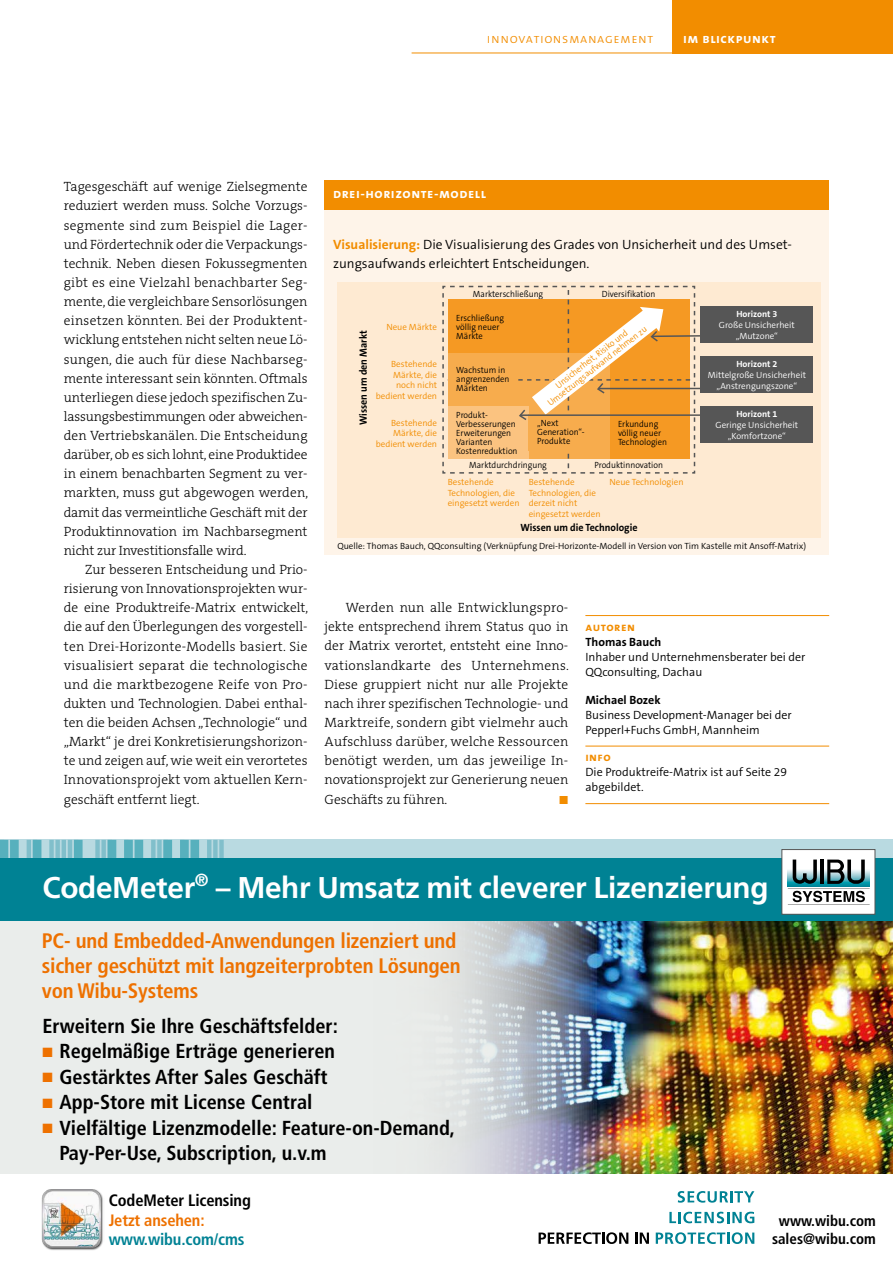
<style>
.page{position:relative;width:893px;height:1263px;background:#fff}
.page>*{position:absolute;margin:0;border:0;box-sizing:border-box;transform-origin:0 0}
.t1{font:700 30px "Frutiger LT";letter-spacing:-.01em;color:#fff}
.t2{font:700 condensed 21px/25.2px "Frutiger LT";letter-spacing:-.01em;color:#ee7100}
.t3{font:700 condensed 20.25px/25.5px "Frutiger LT";color:#000}
.t4{font:700 condensed 16.5px "Frutiger LT";letter-spacing:-.01em;color:#000}
.t5{font:700 condensed 16.5px "Frutiger LT";letter-spacing:-.01em;color:#008294}
.t6{font:700 condensed 16.5px "Frutiger LT";letter-spacing:-.01em;color:#ee7100}
.t7{font:700 condensed 15px/18px "Frutiger LT";color:#000;text-align:center}
.t8{font:300 13.5px/19.2px "The Serif B W3";color:#000;text-align:justify}
.t9{font:300 13.5px/19.2px "The Sans B W4";color:#000}
.t10{font:13.5px "The Sans Bold Caps";letter-spacing:.04em;color:#fff}
.t11{font:13.5px "The Sans Light Caps";letter-spacing:.04em;color:#f28d00}
.t12{font:300 12px/15px "The Sans B W4";color:#000}
.t13{font:700 12px "The Sans B W7";color:#000}
.t14{font:12px "The Sans Bold Caps";letter-spacing:.04em;color:#f28d00}
.t15{font:700 10.5px "The Sans B W7";color:#000;scale:.95 1}
.t16{font:300 9px/9px "The Sans B W4";color:#000;scale:.95 1}
.t17{font:300 9px/10.5px "The Sans B W4";color:#f28d00;text-align:right}
.t18{font:300 9px "The Sans B W4";color:#000}
.t19{font:300 9px/10.8px "The Sans B W4";color:#fff;text-align:center}
.t20{font:300 9px/9px "The Sans B W4";color:#f28d00;text-align:center;scale:.95 1}
.t21{font:700 9px "The Sans B W7";color:#fff}
.s1{font-family:"The Sans B W7";font-weight:700;color:#f28d00}
.s2{color:#ee7100}
</style>
<div class="page">
<div style="left:672px;top:0;width:221px;height:53px;background:#f28d00"></div>
<hr style="left:412px;top:53px;width:260px;height:1px;background:#f28d00">
<img style="left:596px;top:920px;width:297px;height:254px">
<svg style="left:0;top:920px;width:596px;height:254px;background:#d9dee0"></svg>
<div style="left:0;top:840px;width:893px;height:80px;background:#008294"></div>
<div style="left:0;top:840px;width:893px;height:18px;background:#b9dae1"></div>
<div style="left:219px;top:840px;width:5px;height:18px;background:#81bfcb"></div>
<div style="left:213px;top:840px;width:5px;height:18px;background:#81bfcb"></div>
<hr style="left:207px;top:840px;width:4px;height:18px;background:#81bfcb">
<div style="left:782px;top:850px;width:93px;height:64px;background:#fff"></div>
<svg style="left:793px;top:891px;width:72px;height:11px"></svg>
<hr style="left:788px;top:888px;width:82px;height:1px;background:#000">
<hr style="left:788px;top:904px;width:82px;height:1px;background:#000">
<svg style="left:788px;top:868px;width:82px;height:18px"></svg>
<svg style="left:793px;top:859px;width:24px;height:25px"></svg>
<hr style="left:820px;top:859px;width:4px;height:25px;background:#000">
<svg style="left:827px;top:859px;width:38px;height:25px"></svg>
<div style="left:782px;top:849px;width:93px;height:65px;border:1px solid #565656"></div>
<svg style="left:539px;top:1232px;width:89px;height:12px"></svg>
<svg style="left:635px;top:1232px;width:14px;height:12px"></svg>
<svg style="left:656px;top:1232px;width:98px;height:12px"></svg>
<svg style="left:669px;top:1212px;width:85px;height:11px"></svg>
<svg style="left:678px;top:1191px;width:76px;height:11px"></svg>
<img style="left:41px;top:1189px;width:62px;height:61px">
<svg style="left:0;top:840px;width:199px;height:18px"></svg>
<hr style="left:585px;top:615px;width:244px;height:1px;background:#f28d00">
<hr style="left:585px;top:746px;width:244px;height:1px;background:#f28d00">
<hr style="left:585px;top:803px;width:244px;height:1px;background:#f28d00">
<div style="left:325px;top:181px;width:504px;height:374px;background:#fef4e9"></div>
<div style="left:325px;top:180px;width:504px;height:29px;background:#f28d00"></div>
<div style="left:337px;top:282px;width:484px;height:255px;background:#feead2"></div>
<div style="left:700px;top:306px;width:113px;height:37px;background:#565656"></div>
<div style="left:700px;top:356px;width:113px;height:37px;background:#565656"></div>
<div style="left:700px;top:406px;width:113px;height:37px;background:#565656"></div>
<svg style="left:442px;top:286px;width:258px;height:188px;background:#f0b162"></svg>
<p class="t11" style="left:487px;top:27px;width:168px">innovationsmanagement</p>
<p class="t10" style="left:683px;top:27px;width:94px">im blickpunkt</p>
<p class="t8" style="left:64px;top:177px;width:246px">Tagesgeschäft auf wenige Zielsegmente reduziert werden muss. Solche Vorzugs&shy;segmente sind zum Beispiel die Lager&shy;und Fördertechnik oder die Verpackungs&shy;technik. Neben diesen Fokussegmenten gibt es eine Vielzahl benachbarter Seg&shy;mente, die vergleichbare Sensorlösungen einsetzen könnten. Bei der Produktent&shy;wicklung entstehen nicht selten neue Lö&shy;sungen, die auch für diese Nachbarseg&shy;mente interessant sein könnten. Oftmals unterliegen diese jedoch spezifischen Zu&shy;lassungsbestimmungen oder abweichen&shy;den Vertriebskanälen. Die Entscheidung darüber, ob es sich lohnt, eine Produktidee in einem benachbarten Segment zu ver&shy;markten, muss gut abgewogen werden, damit das vermeintliche Geschäft mit der Produktinnovation im Nachbarsegment nicht zur Investitionsfalle wird.</p>
<p class="t8" style="left:64px;top:560px;width:246px;text-indent:21px">Zur besseren Entscheidung und Prio&shy;risierung von Innovationsprojekten wur&shy;de eine Produktreife-Matrix entwickelt, die auf den Überlegungen des vorgestell&shy;ten Drei-Horizonte-Modells basiert. Sie visualisiert separat die technologische und die marktbezogene Reife von Pro&shy;dukten und Technologien. Dabei enthal&shy;ten die beiden Achsen „Technologie“ und „Markt“ je drei Konkretisierungshorizon&shy;te und zeigen auf, wie weit ein verortetes Innovationsprojekt vom aktuellen Kern&shy;geschäft entfernt liegt.</p>
<p class="t10" style="left:333px;top:182px;width:154px">drei-horizonte-modell</p>
<p class="t9" style="left:333px;top:235px;width:460px"><span class="s1">Visualisierung:</span> Die Visualisierung des Grades von Unsicherheit und des Umset&shy;zungsaufwands erleichtert Entscheidungen.</p>
<p class="t15" style="left:356px;top:425px;width:101px;rotate:-90deg">Wissen um den Markt</p>
<p class="t17" style="left:386px;top:321px;width:52px">Neue Märkte</p>
<p class="t17" style="left:376px;top:359px;width:63px">Bestehende<br>Märkte, die noch nicht bedient werden</p>
<p class="t17" style="left:376px;top:417px;width:63px">Bestehende<br>Märkte, die bedient werden</p>
<p class="t16" style="left:473px;top:289px;width:75px">Markterschließung</p>
<p class="t16" style="left:602px;top:289px;width:58px">Diversifikation</p>
<p class="t16" style="left:456px;top:313px;width:52px">Erschließung völlig neuer<br>Märkte</p>
<p class="t16" style="left:456px;top:366px;width:57px">Wachstum in angrenzenden<br>Märkten</p>
<p class="t16" style="left:456px;top:410px;width:66px">Produkt-<br>Verbesserungen<br>Erweiterungen<br>Varianten<br>Kostenreduktion</p>
<p class="t20" style="left:540px;top:393px;width:131px;rotate:-38deg">Unsicherheit, Risiko und<br>Umsetzungsaufwand nehmen zu</p>
<p class="t16" style="left:537px;top:418px;width:52px">„Next<br>Generation“-<br>Produkte</p>
<p class="t16" style="left:618px;top:419px;width:53px">Erkundung völlig neuer<br>Technologien</p>
<p class="t16" style="left:469px;top:460px;width:83px">Marktdurchdringung</p>
<p class="t16" style="left:594px;top:460px;width:74px">Produktinnovation</p>
<p class="t21" style="left:736px;top:308px;width:43px">Horizont 3</p>
<p class="t19" style="left:719px;top:319px;width:77px">Große Unsicherheit „Mutzone“</p>
<p class="t21" style="left:736px;top:358px;width:43px">Horizont 2</p>
<p class="t19" style="left:708px;top:369px;width:100px">Mittelgroße Unsicherheit „Anstrengungszone“</p>
<p class="t21" style="left:736px;top:408px;width:43px">Horizont 1</p>
<p class="t19" style="left:715px;top:420px;width:84px">Geringe Unsicherheit „Komfortzone“</p>
<p class="t17" style="left:448px;top:477px;width:73px;text-align:left">Bestehende<br>Technologien, die eingesetzt werden</p>
<p class="t17" style="left:529px;top:477px;width:73px;text-align:left">Bestehende<br>Technologien, die derzeit nicht eingesetzt werden</p>
<p class="t17" style="left:609px;top:477px;width:76px">Neue Technologien</p>
<p class="t18" style="left:337px;top:540px;width:470px">Quelle: Thomas Bauch, QQconsulting (Verknüpfung Drei-Horizonte-Modell in Version von Tim Kastelle mit Ansoff-Matrix)</p>
<p class="t15" style="left:520px;top:520px;width:125px">Wissen um die Technologie</p>
<p class="t8" style="left:325px;top:598px;width:246px;text-align:left;text-indent:21px">Werden nun alle Entwicklungspro&shy;jekte entsprechend ihrem Status quo in der Matrix verortet, entsteht eine Inno&shy;vationslandkarte des Unternehmens.<br>Diese gruppiert nicht nur alle Projekte nach ihrer spezifischen Technologie- und Marktreife, sondern gibt vielmehr auch Aufschluss darüber, welche Ressourcen benötigt werden, um das jeweilige In&shy;novationsprojekt zur Generierung neuen Geschäfts zu führen.</p>
<p class="t14" style="left:585px;top:617px;width:51px">autoren</p>
<p class="t13" style="left:585px;top:634px;width:77px">Thomas Bauch</p>
<p class="t12" style="left:585px;top:649px;width:222px">Inhaber und Unternehmensberater bei der<br>QQconsulting, Dachau</p>
<p class="t13" style="left:585px;top:692px;width:77px">Michael Bozek</p>
<p class="t12" style="left:585px;top:707px;width:208px">Business Development-Manager bei der<br>Pepperl+Fuchs GmbH, Mannheim</p>
<p class="t14" style="left:585px;top:747px;width:27px">info</p>
<p class="t12" style="left:585px;top:765px;width:203px">Die Produktreife-Matrix ist auf Seite 29 abgebildet.</p>
<h1 class="t1" style="left:43px;top:870px;width:727px">CodeMeter<sup>®</sup> – Mehr Umsatz mit cleverer Lizenzierung</h1>
<h2 class="t2" style="left:42px;top:928px;width:420px">PC- und Embedded-Anwendungen lizenziert und sicher geschützt mit langzeiterprobten Lösungen von Wibu-Systems</h2>
<h3 class="t3" style="left:43px;top:1013px;width:297px">Erweitern Sie Ihre Geschäftsfelder:</h3>
<h3 class="t3" style="left:43px;top:1038px;width:294px"><span class="s2">■</span> Regelmäßige Erträge generieren</h3>
<h3 class="t3" style="left:43px;top:1064px;width:287px"><span class="s2">■</span> Gestärktes After Sales Geschäft</h3>
<h3 class="t3" style="left:43px;top:1089px;width:271px"><span class="s2">■</span> App-Store mit License Central</h3>
<h3 class="t3" style="left:60px;top:1115px;width:397px;text-indent:-17px"><span class="s2">■</span> Vielfältige Lizenzmodelle: Feature-on-Demand,<br>Pay-Per-Use, Subscription, u.v.m</h3>
<p class="t4" style="left:109px;top:1191px;width:143px">CodeMeter Licensing</p>
<p class="t6" style="left:109px;top:1210px;width:97px">Jetzt ansehen:</p>
<p class="t5" style="left:109px;top:1229px;width:137px">www.wibu.com/cms</p>
<p class="t7" style="left:772px;top:1212px;width:105px">www.wibu.com sales@wibu.com</p>
</div>
